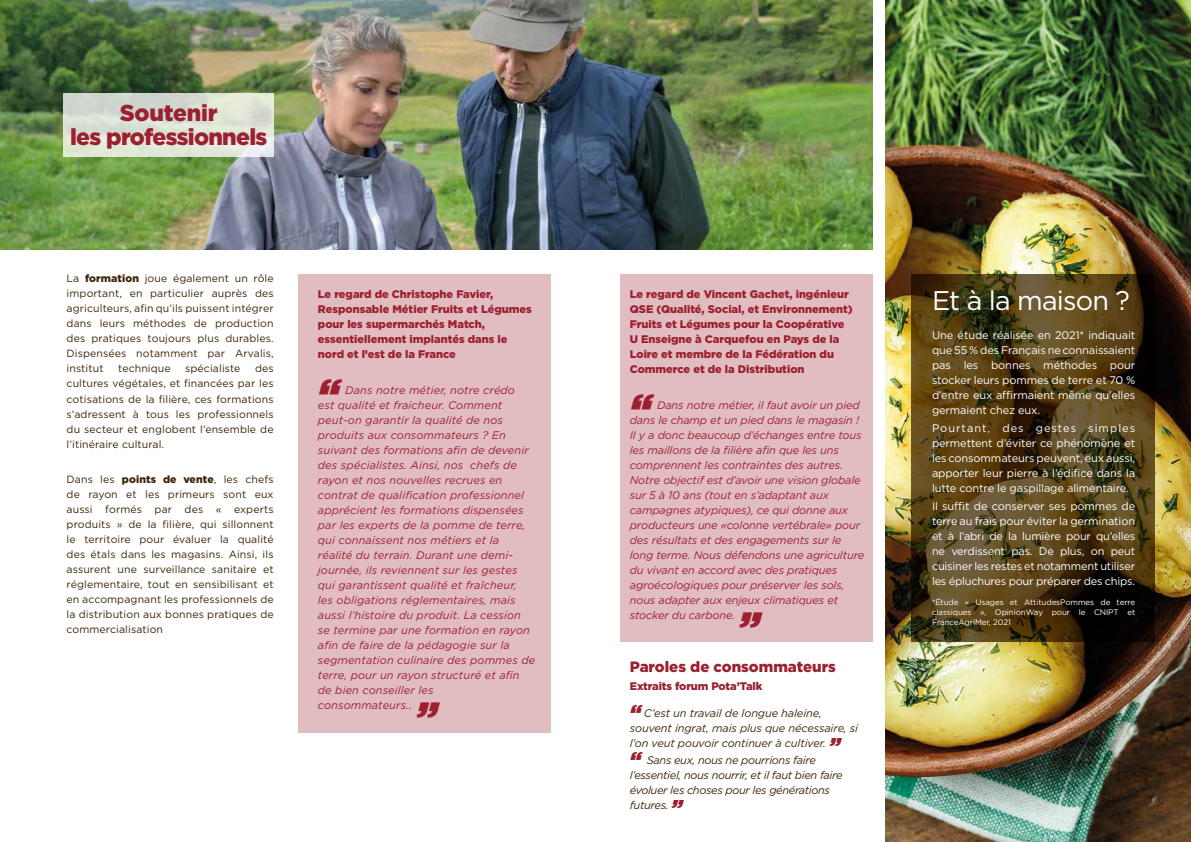
<style>
.page{position:relative;width:1191px;height:842px;background:#fff}
.page>*{position:absolute;margin:0;border:0;box-sizing:border-box;transform-origin:0 0}
.t1{font:italic 900 38px "Gotham";color:#9b2030}
.t2{font:27px "Gotham";letter-spacing:-.03em;color:#fff}
.t3{font:900 23px/24.2px "Gotham";letter-spacing:-.03em;color:#9b2030;text-align:center}
.t4{font:900 15px "Gotham";color:#9b2030}
.t5{font:italic 11px/15px "Gotham";color:#9b2030}
.t6{font:11px/15px "Gotham";letter-spacing:-.01em;color:#fff;text-align:justify}
.t7{font:900 11px/15px "Gotham";color:#9b2030}
.t8{font:italic 11px/15px "Gotham";letter-spacing:-.03em;color:#3e2607}
.t9{font:italic 11px/15px "Gotham";letter-spacing:-.01em;color:#3e2607}
.t10{font:10.5px/15px "Gotham";letter-spacing:.01em;color:#3e2607;text-align:justify}
.t11{font:8px/10px "Gotham";letter-spacing:-.01em;color:#fff;text-align:justify}
.s1{font-weight:900}
.s2{font-weight:900;font-size:20px;color:#9b2030}
</style>
<div class="page">
<img style="left:0;top:0;width:872px;height:249px">
<div style="left:298px;top:275px;width:252px;height:458px;background:#e1bcc1"></div>
<svg style="left:63px;top:93px;width:211px;height:63px;background:#dbe2d6"></svg>
<img style="left:885px;top:0;width:306px;height:842px">
<svg style="left:911px;top:275px;width:244px;height:367px;background:#4d3b17"></svg>
<div style="left:620px;top:275px;width:252px;height:367px;background:#e1bcc1"></div>
<h3 class="t3" style="left:70px;top:101px;width:199px">Soutenir<br>les professionnels</h3>
<p class="t10" style="left:67px;top:271px;width:208px">La <span class="s1">formation</span> joue également un rôle important, en particulier auprès des agriculteurs, afin qu’ils puissent intégrer dans leurs méthodes de production des pratiques toujours plus durables.<br>Dispensées notamment par Arvalis, institut</p>
<p class="t10" style="left:118px;top:361px;width:54px">technique</p>
<p class="t10" style="left:185px;top:361px;width:57px">spécialiste</p>
<p class="t10" style="left:67px;top:361px;width:208px;text-indent:188px">des cultures végétales, et financées par les cotisations de la filière, ces formations s’adressent à tous les professionnels du secteur et englobent l’ensemble de l’itinéraire cultural.</p>
<p class="t10" style="left:67px;top:472px;width:208px">Dans les <span class="s1">points de vente</span>, les chefs de rayon et les primeurs sont eux aussi formés par des « experts produits » de la filière, qui sillonnent le territoire pour évaluer la qualité des étals dans les magasins. Ainsi, ils assurent une surveillance sanitaire et réglementaire, tout en sensibilisant et en accompagnant les professionnels de la distribution aux bonnes pratiques de commercialisation</p>
<p class="t7" style="left:318px;top:286px;width:215px">Le regard de Christophe Favier,<br>Responsable Métier Fruits et Légumes pour les supermarchés Match, essentiellement implantés dans le nord et l’est de la France</p>
<h1 class="t1" style="left:318px;top:365px;width:23px">“</h1>
<p class="t5" style="left:318px;top:382px;width:219px;text-indent:27px">Dans notre métier, notre crédo<br>est qualité et fraicheur. Comment peut-on garantir la qualité de nos produits aux consommateurs ? En suivant des formations afin de devenir des spécialistes. Ainsi, nos chefs de rayon et nos nouvelles recrues en contrat de qualification professionnel apprécient les formations dispensées par les experts de la pomme de terre, qui connaissent nos métiers et la réalité du terrain. Durant une demi&shy;journée, ils reviennent sur les gestes qui garantissent qualité et fraîcheur,<br>les obligations réglementaires, mais aussi l’histoire du produit. La cession se termine par une formation en rayon afin de faire de la pédagogie sur la segmentation culinaire des pommes de terre, pour un rayon structuré et afin de bien conseiller les<br>consommateurs..</p>
<h1 class="t1" style="left:415px;top:688px;width:23px">”</h1>
<p class="t7" style="left:630px;top:286px;width:224px">Le regard de Vincent Gachet, ingénieur QSE (Qualité, Social, et Environnement)<br>Fruits et Légumes pour la Coopérative U Enseigne à Carquefou en Pays de la Loire et membre de la Fédération du Commerce et de la Distribution</p>
<h1 class="t1" style="left:630px;top:380px;width:23px">“</h1>
<p class="t5" style="left:630px;top:397px;width:236px;text-indent:27px">Dans notre métier, il faut avoir un pied dans le champ et un pied dans le magasin !<br>Il y a donc beaucoup d’échanges entre tous les maillons de la filière afin que les uns comprennent les contraintes des autres.<br>Notre objectif est d’avoir une vision globale sur 5 à 10 ans (tout en s’adaptant aux campagnes atypiques), ce qui donne aux producteurs une «colonne vertébrale» pour des résultats et des engagements sur le long terme. Nous défendons une agriculture du vivant en accord avec des pratiques agroécologiques pour préserver les sols, nous adapter aux enjeux climatiques et stocker du carbone.</p>
<h1 class="t1" style="left:738px;top:598px;width:23px">”</h1>
<h3 class="t4" style="left:630px;top:656px;width:207px">Paroles de consommateurs</h3>
<p class="t7" style="left:630px;top:679px;width:134px">Extraits forum Pota’Talk</p>
<p class="t9" style="left:630px;top:705px;width:230px"><span class="s2">“</span> C’est un travail de longue haleine, souvent ingrat, mais plus que nécessaire, si l’on veut pouvoir continuer à cultiver. <span class="s2">”</span></p>
<p class="t8" style="left:630px;top:753px;width:214px"><span class="s2">“</span> Sans eux, nous ne pourrions faire l’essentiel, nous nourrir, et il faut bien faire évoluer les choses pour les générations futures. <span class="s2">”</span></p>
<h2 class="t2" style="left:932px;top:283px;width:200px">Et à la maison ?</h2>
<p class="t6" style="left:932px;top:327px;width:205px">Une étude réalisée en 2021* indiquait que 55 % des Français ne connaissaient pas les bonnes méthodes pour stocker leurs pommes de terre et 70 % d’entre eux affirmaient même qu’elles germaient chez eux.</p>
<p class="t6" style="left:932px;top:420px;width:205px">Pourtant, des gestes simples permettent d’éviter ce phénomène et les consommateurs peuvent, eux aussi, apporter leur pierre à l’édifice dans la lutte contre le gaspillage alimentaire.</p>
<p class="t6" style="left:932px;top:498px;width:205px">Il suffit de conserver ses pommes de terre au frais pour éviter la germination et à l’abri de la lumière pour qu’elles ne verdissent pas. De plus, on peut cuisiner les restes et notamment utiliser les épluchures pour préparer des chips.</p>
<p class="t11" style="left:932px;top:597px;width:205px">*Étude « Usages et AttitudesPommes de terre classiques », OpinionWay pour le CNIPT et FranceAgriMer, 2021</p>
</div>
